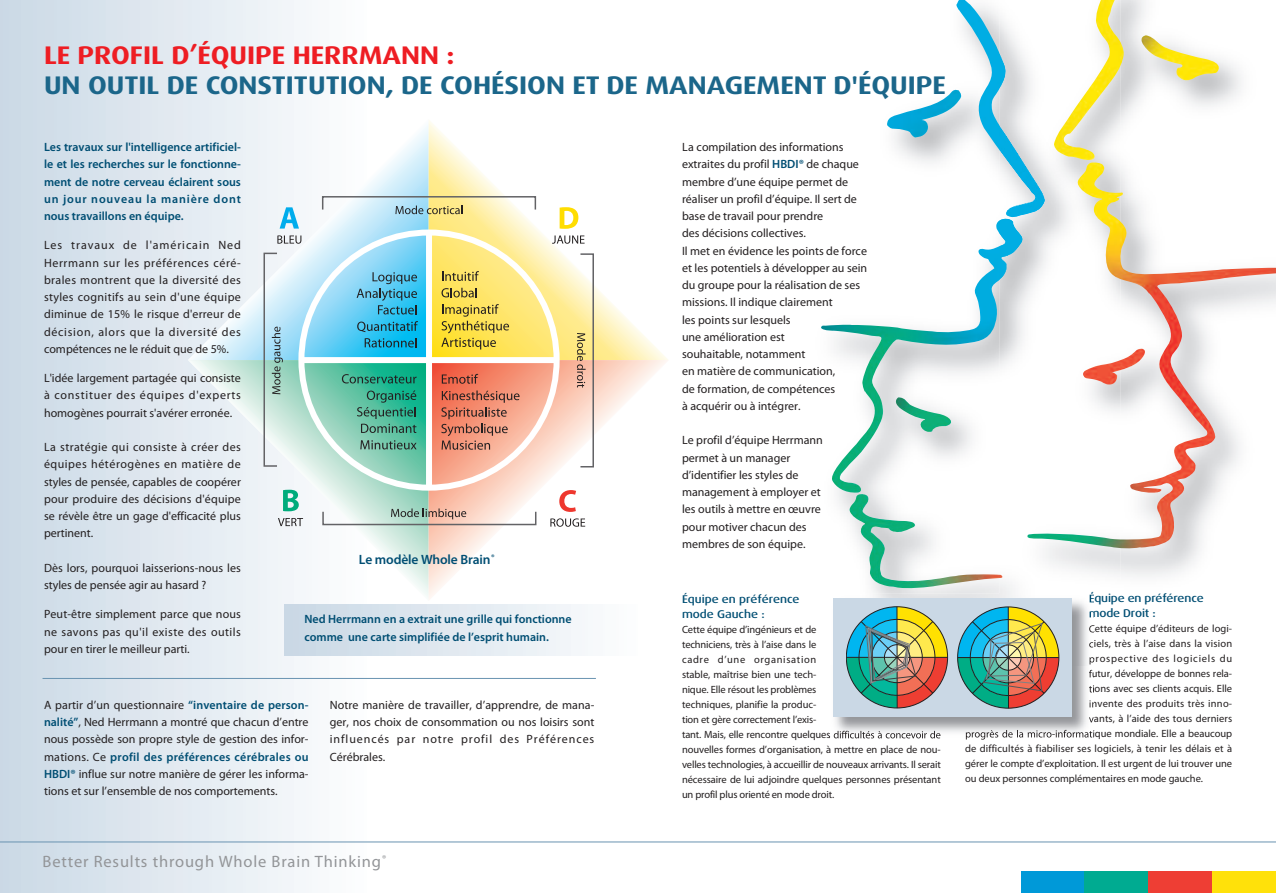
<style>
.page{position:relative;width:1276px;height:893px;background:#fff}
.page>*{position:absolute;margin:0;border:0;box-sizing:border-box;transform-origin:0 0}
.t1{font:700 25.5px "Dax Wide";color:#1b668a}
.t2{font:700 25.5px "Dax Wide";color:#ee1d23}
.t3{font:16.5px "Myriad Pro";letter-spacing:.05em;color:#939598}
.t4{font:600 13.5px "Myriad Pro";letter-spacing:-.01em;color:#004e73}
.t5{font:12px/17.2px "Myriad Pro";color:#231f20;text-align:justify}
.t6{font:600 12px/17.2px "Myriad Pro";color:#004e73;text-align:justify}
.t7{font:500 11.25px/15px "Dax Wide";color:#004e73}
.t8{font:10.5px/15px "Myriad Pro";letter-spacing:-.01em;color:#231f20;text-align:justify}
.s1{font-weight:600;color:#004e73}
</style>
<div class="page">
<div style="left:0;top:0;width:367px;height:893px;background:linear-gradient(to right,#cad8e5,#fdfdfe)"></div>
<img style="left:1093px;top:625px;width:1px;height:38px">
<img style="left:821px;top:89px;width:178px;height:505px">
<img style="left:956px;top:0;width:43px;height:482px">
<img style="left:999px;top:17px;width:201px;height:601px">
<img style="left:999px;top:219px;width:23px;height:61px">
<img style="left:999px;top:126px;width:28px;height:91px">
<img style="left:999px;top:54px;width:6px;height:34px">
<img style="left:1027px;top:0;width:249px;height:549px">
<svg style="left:188px;top:119px;width:241px;height:241px"></svg>
<svg style="left:429px;top:120px;width:239px;height:240px"></svg>
<svg style="left:188px;top:360px;width:241px;height:241px"></svg>
<svg style="left:429px;top:360px;width:239px;height:239px"></svg>
<div style="left:298px;top:230px;width:261px;height:261px;border:6px solid #fff;border-radius:50%"></div>
<div style="left:426px;top:233px;width:6px;height:255px;background:#fff"></div>
<div style="left:301px;top:357px;width:255px;height:6px;background:#fff"></div>
<svg style="left:356px;top:272px;width:61px;height:42px;background:#51afd1"></svg>
<svg style="left:357px;top:321px;width:61px;height:11px"></svg>
<svg style="left:365px;top:338px;width:51px;height:9px"></svg>
<svg style="left:342px;top:374px;width:74px;height:9px"></svg>
<svg style="left:357px;top:390px;width:59px;height:43px;background:#41a185"></svg>
<svg style="left:360px;top:440px;width:56px;height:9px"></svg>
<svg style="left:442px;top:271px;width:37px;height:10px"></svg>
<svg style="left:441px;top:288px;width:36px;height:9px"></svg>
<svg style="left:441px;top:304px;width:68px;height:45px;background:#d9c146"></svg>
<svg style="left:442px;top:374px;width:36px;height:10px"></svg>
<svg style="left:441px;top:390px;width:78px;height:60px;background:#d3836d"></svg>
<svg style="left:280px;top:207px;width:19px;height:22px"></svg>
<svg style="left:277px;top:235px;width:24px;height:9px"></svg>
<svg style="left:283px;top:490px;width:16px;height:21px"></svg>
<svg style="left:278px;top:518px;width:25px;height:8px"></svg>
<svg style="left:559px;top:490px;width:17px;height:22px"></svg>
<svg style="left:550px;top:518px;width:35px;height:9px"></svg>
<svg style="left:559px;top:207px;width:19px;height:22px"></svg>
<svg style="left:552px;top:235px;width:32px;height:9px"></svg>
<div style="left:322px;top:196px;width:214px;height:14px;border:2px solid #636366"></div>
<div style="left:322px;top:511px;width:214px;height:14px;border:2px solid #636366"></div>
<div style="left:580px;top:253px;width:14px;height:214px;border:2px solid #636366"></div>
<div style="left:263px;top:253px;width:15px;height:214px;border:2px solid #636366"></div>
<svg style="left:395px;top:206px;width:67px;height:8px"></svg>
<svg style="left:391px;top:508px;width:75px;height:11px"></svg>
<svg style="left:272px;top:327px;width:11px;height:67px"></svg>
<svg style="left:577px;top:333px;width:8px;height:55px"></svg>
<img style="left:829px;top:594px;width:264px;height:145px">
<svg style="left:1089px;top:594px;width:4px;height:10px"></svg>
<svg style="left:1089px;top:610px;width:4px;height:7px"></svg>
<svg style="left:1089px;top:625px;width:4px;height:9px"></svg>
<svg style="left:1089px;top:641px;width:4px;height:7px"></svg>
<svg style="left:1089px;top:656px;width:4px;height:8px"></svg>
<svg style="left:1089px;top:670px;width:4px;height:9px"></svg>
<svg style="left:1089px;top:685px;width:4px;height:7px"></svg>
<svg style="left:1089px;top:700px;width:4px;height:9px"></svg>
<svg style="left:1089px;top:716px;width:4px;height:8px"></svg>
<img style="left:966px;top:730px;width:66px;height:9px">
<div style="left:833px;top:598px;width:238px;height:119px;background:#cad8e5"></div>
<img style="left:846px;top:607px;width:102px;height:101px">
<img style="left:957px;top:607px;width:102px;height:101px">
<hr style="left:0;top:842px;width:1276px;height:1px;background:#6993b1">
<hr style="left:43px;top:678px;width:553px;height:1px;background:#6993b1">
<div style="left:1020px;top:872px;width:64px;height:21px;background:#0099d8"></div>
<div style="left:1084px;top:872px;width:64px;height:21px;background:#00ab91"></div>
<div style="left:1148px;top:872px;width:64px;height:21px;background:#ee3e34"></div>
<div style="left:1212px;top:872px;width:64px;height:21px;background:#ffe10a"></div>
<div style="left:284px;top:604px;width:355px;height:51px;background:linear-gradient(to right,#c8d7e4,#fdfdfe)"></div>
<h1 class="t2" style="left:44px;top:44px;width:412px">LE PROFIL D’ÉQUIPE HERRMANN :</h1>
<h1 class="t1" style="left:44px;top:74px;width:903px">UN OUTIL DE CONSTITUTION, DE COHÉSION ET DE MANAGEMENT D'ÉQUIPE</h1>
<p class="t6" style="left:44px;top:139px;width:198px">Les travaux sur l'intelligence artificiel&shy;le et les recherches sur le fonctionne&shy;ment de notre cerveau éclairent sous un jour nouveau la manière dont nous travaillons en équipe.</p>
<p class="t5" style="left:44px;top:238px;width:198px">Les travaux de l'américain Ned Herrmann sur les préférences céré&shy;brales montrent que la diversité des styles cognitifs au sein d'une équipe diminue de 15% le risque d'erreur de décision, alors que la diversité des compétences ne le réduit que de 5%.</p>
<p class="t5" style="left:44px;top:370px;width:198px">L'idée largement partagée qui consiste à constituer des équipes d'experts homogènes pourrait s'avérer erronée.</p>
<p class="t5" style="left:44px;top:439px;width:198px">La stratégie qui consiste à créer des équipes hétérogènes en matière de styles de pensée, capables de coopérer pour produire des décisions d'équipe se révèle être un gage d'efficacité plus pertinent.</p>
<p class="t5" style="left:44px;top:560px;width:198px">Dès lors, pourquoi laisserions-nous les styles de pensée agir au hasard ?</p>
<p class="t5" style="left:44px;top:607px;width:198px">Peut-être simplement parce que nous ne savons pas qu'il existe des outils pour en tirer le meilleur parti.</p>
<p class="t4" style="left:359px;top:554px;width:137px">Le modèle Whole Brain<sup>®</sup></p>
<p class="t6" style="left:304px;top:612px;width:269px">Ned Herrmann en a extrait une grille qui fonctionne comme une carte simplifiée de l’esprit humain.</p>
<p class="t5" style="left:44px;top:697px;width:266px">A partir d’un questionnaire <span class="s1">“inventaire de person&shy;nalité”</span>, Ned Herrmann a montré que chacun d’entre nous possède son propre style de gestion des infor&shy;mations. Ce <span class="s1">profil des préférences cérébrales ou HBDI®</span> influe sur notre manière de gérer les informa&shy;tions et sur l’ensemble de nos comportements.</p>
<p class="t5" style="left:330px;top:697px;width:266px">Notre manière de travailler, d’apprendre, de mana&shy;ger, nos choix de consommation ou nos loisirs sont influencés par notre profil des Préférences Cérébrales.</p>
<p class="t5" style="left:682px;top:139px;width:187px;text-align:left">La compilation des informations extraites du profil <span class="s1">HBDI®</span> de chaque membre d’une équipe permet de réaliser un profil d’équipe. Il sert de base de travail pour prendre<br>des décisions collectives.<br>Il met en évidence les points de force et les potentiels à développer au sein du groupe pour la réalisation de ses missions. Il indique clairement<br>les points sur lesquels<br>une amélioration est<br>souhaitable, notamment<br>en matière de communication,<br>de formation, de compétences<br>à acquérir ou à intégrer.</p>
<p class="t5" style="left:682px;top:433px;width:142px;text-align:left">Le profil d’équipe Herrmann permet à un manager d’identifier les styles de management à employer et les outils à mettre en œuvre pour motiver chacun des membres de son équipe.</p>
<p class="t7" style="left:682px;top:593px;width:119px">Équipe en préférence mode Gauche :</p>
<p class="t8" style="left:682px;top:623px;width:260px;text-align:left">Cette équipe d’ingénieurs et de<br>techniciens, très à l’aise dans le<br>cadre d’une organisation<br>stable, maîtrise bien une tech-<br>nique. Elle résout les problèmes<br>techniques, planifie la produc-<br>tion et gère correctement l’exis-<br>tant. Mais, elle rencontre quelques difficultés à concevoir de nouvelles formes d’organisation, à mettre en place de nou&shy;velles technologies, à accueillir de nouveaux arrivants. Il serait nécessaire de lui adjoindre quelques personnes présentant un profil plus orienté en mode droit.</p>
<p class="t7" style="left:1088px;top:592px;width:116px">Équipe en préférence mode Droit :</p>
<p class="t8" style="left:1088px;top:622px;width:145px">Cette équipe d’éditeurs de logi&shy;ciels, très à l’aise dans la vision prospective des logiciels du futur, développe de bonnes rela&shy;tions avec ses clients acquis. Elle invente des produits très inno&shy;vants, à l’aide des tous derniers</p>
<p class="t8" style="left:965px;top:742px;width:269px">de difficultés à fiabiliser ses logiciels, à tenir les délais et à gérer le compte d’exploitation. Il est urgent de lui trouver une ou deux personnes complémentaires en mode gauche.</p>
<h2 class="t3" style="left:43px;top:856px;width:345px">Better Results through Whole Brain Thinking<sup>®</sup></h2>
</div>
